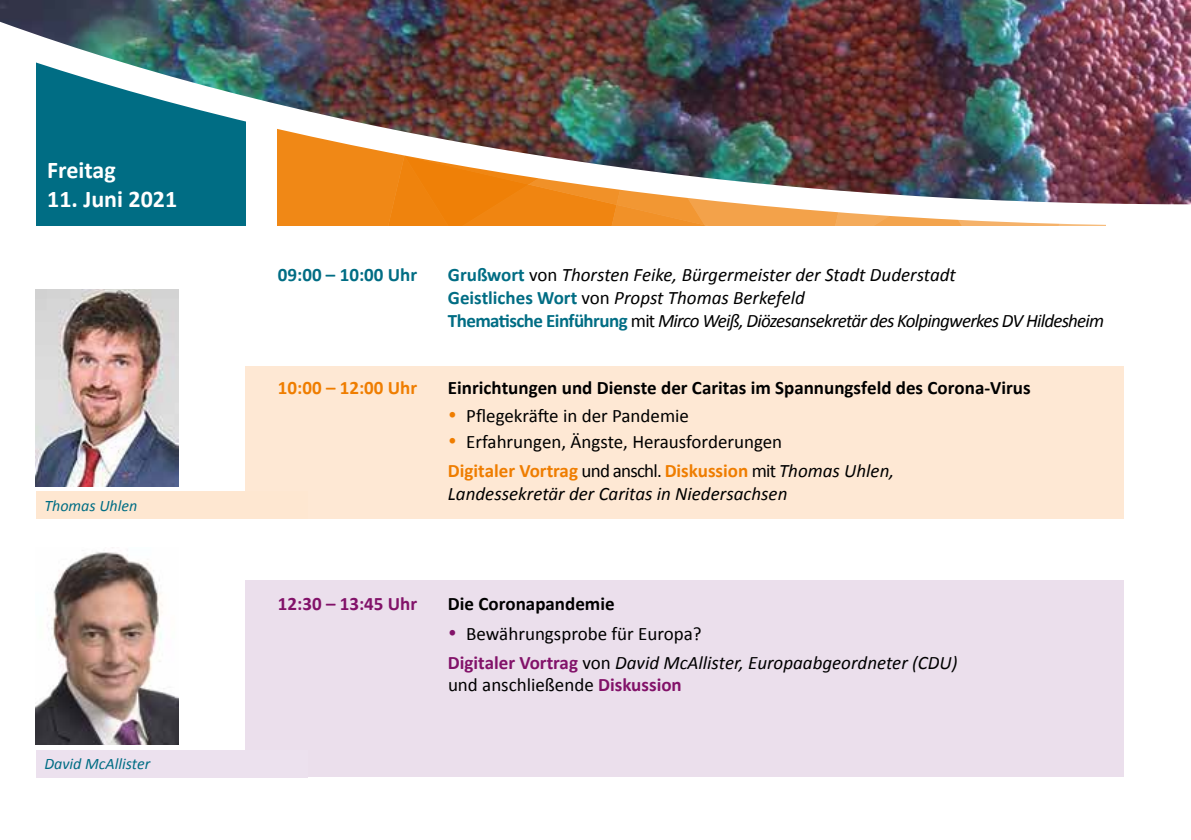
<style>
.page{position:relative;width:1191px;height:840px;background:#fff}
.page>*{position:absolute;margin:0;border:0;box-sizing:border-box;transform-origin:0 0}
.t1{font:700 24px "Calibri";color:#fff}
.t2{font:italic 19px/22.8px "Calibri";color:#000}
.t3{font:19px/28.8px "Calibri";color:#000}
.t4{font:700 19px "Calibri";color:#000}
.t5{font:700 19px "Calibri";color:#006d84}
.t6{font:700 19px "Calibri";color:#ef7d00}
.t7{font:700 19px "Calibri";color:#821269}
.t8{font:italic 16px "Calibri";color:#006d84}
.s1{font-weight:700;font-style:normal;color:#006d84}
.s2{font-style:normal}
.s3{color:#ef7d00}
.s4{font-weight:700;color:#ef7d00}
.s5{font-style:italic}
.s6{color:#821269}
.s7{font-weight:700;font-style:normal;color:#821269}
.s8{font-weight:700;color:#821269}
</style>
<div class="page">
<img style="left:36px;top:547px;width:142px;height:197px">
<div style="left:246px;top:366px;width:878px;height:152px;background:#fee8d4"></div>
<div style="left:246px;top:580px;width:878px;height:196px;background:#ebdfec"></div>
<svg style="left:36px;top:204px;width:1155px;height:21px"></svg>
<div style="left:36px;top:491px;width:271px;height:27px;background:#fee7d1"></div>
<div style="left:36px;top:749px;width:271px;height:27px;background:#ece1ee"></div>
<img style="left:36px;top:289px;width:142px;height:197px">
<img style="left:0;top:0;width:1191px;height:204px">
<p class="t1" style="left:47px;top:155px;width:70px">Freitag</p>
<p class="t1" style="left:47px;top:184px;width:131px">11. Juni 2021</p>
<p class="t8" style="left:44px;top:494px;width:94px">Thomas Uhlen</p>
<p class="t8" style="left:44px;top:752px;width:107px">David McAllister</p>
<p class="t5" style="left:278px;top:262px;width:141px">09:00 – 10:00 Uhr</p>
<p class="t2" style="left:448px;top:262px;width:658px"><span class="s1">Grußwort</span> <span class="s2">von</span> Thorsten Feike, Bürgermeister der Stadt Duderstadt<br><span class="s1">Geistliches Wort</span> <span class="s2">von</span> Propst Thomas Berkefeld<br><span class="s1">Thematische Einführung</span> <span class="s2">mit</span> Mirco Weiß, Diözesansekretär des Kolpingwerkes DV Hildesheim</p>
<p class="t6" style="left:278px;top:375px;width:141px">10:00 – 12:00 Uhr</p>
<p class="t4" style="left:448px;top:375px;width:584px">Einrichtungen und Dienste der Caritas im Spannungsfeld des Corona-Virus</p>
<p class="t3" style="left:448px;top:401px;width:242px"><span class="s3">•</span> Pflegekräfte in der Pandemie</p>
<p class="t3" style="left:448px;top:427px;width:448px"><span class="s3">•</span> Erfahrungen, Ängste, Herausforderungen<br><span class="s4">Digitaler Vortrag</span> und anschl.<span class="s4">Diskussion</span> mit <span class="s5">Thomas Uhlen,</span></p>
<p class="t2" style="left:448px;top:481px;width:341px">Landessekretär der Caritas in Niedersachsen</p>
<p class="t7" style="left:278px;top:591px;width:141px">12:30 – 13:45 Uhr</p>
<p class="t4" style="left:448px;top:591px;width:168px">Die Coronapandemie</p>
<p class="t2" style="left:448px;top:618px;width:511px;line-height:28.8px"><span class="s6">•</span> <span class="s2">Bewährungsprobe für Europa?<br></span><span class="s7">Digitaler Vortrag</span> <span class="s2">von</span> David McAllister, Europaabgeordneter (CDU)</p>
<p class="t3" style="left:448px;top:670px;width:235px">und anschließende <span class="s8">Diskussion</span></p>
</div>
